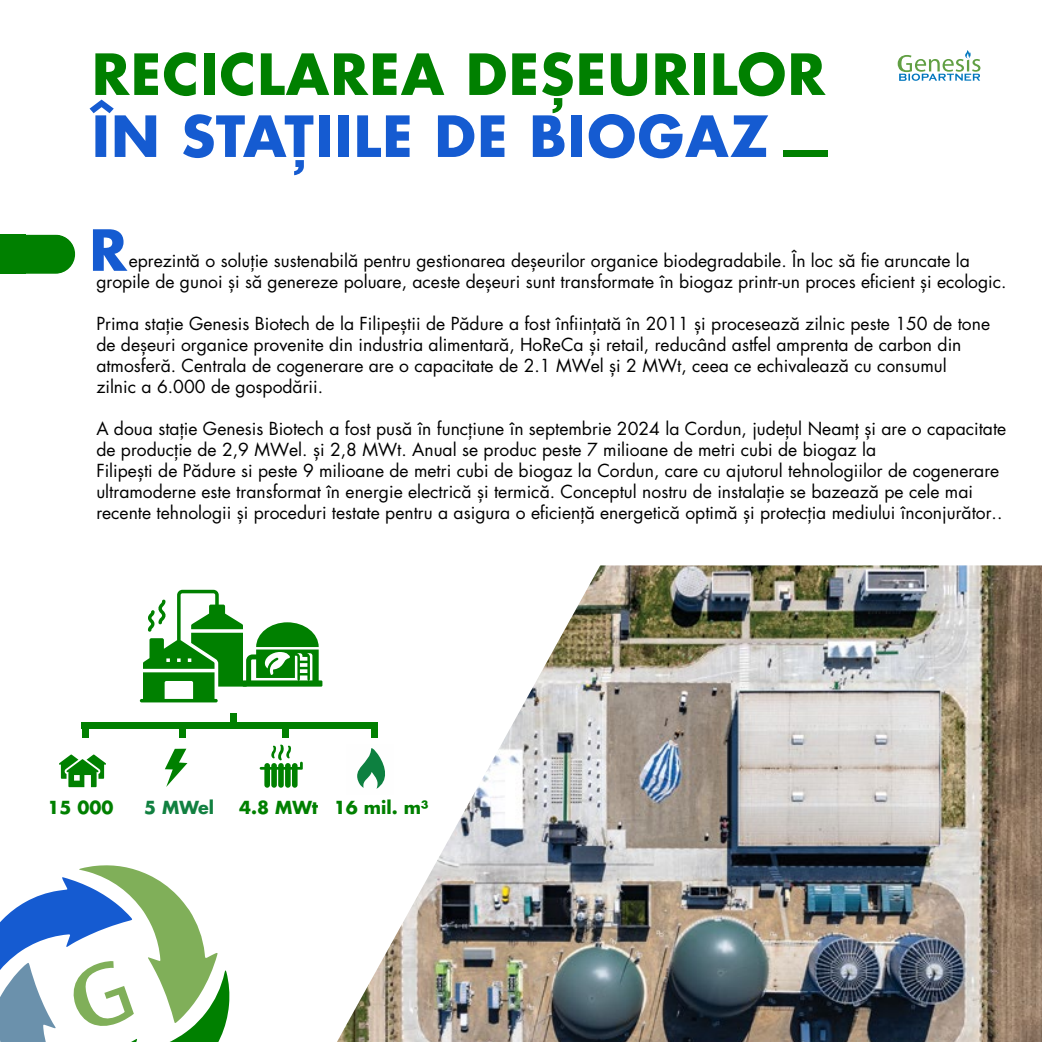
<style>
.page{position:relative;width:1042px;height:1042px;background:#fff}
.page>*{position:absolute;margin:0;border:0;box-sizing:border-box;transform-origin:0 0}
.t1{font:700 55.12px "Futura LT Pro";letter-spacing:.025em;color:#008000}
.t2{font:700 55.12px "Futura LT Pro";letter-spacing:.025em;color:#155bd1}
.t3{font:17.5px/21px "Futura LT Pro";color:#000}
.t4{font:700 17.5px "Futura LT Pro";color:#008000}
.t5{font:700 17.5px "Futura LT Pro";color:#118040}
</style>
<div class="page">
<img style="left:337px;top:565px;width:704px;height:476px">
<svg style="left:26px;top:234px;width:49px;height:40px"></svg>
<svg style="left:140px;top:589px;width:182px;height:113px"></svg>
<svg style="left:165px;top:748px;width:22px;height:38px"></svg>
<svg style="left:260px;top:744px;width:43px;height:43px"></svg>
<div style="left:346px;top:744px;width:47px;height:50px;background:#fefefe"></div>
<svg style="left:357px;top:748px;width:28px;height:40px"></svg>
<svg style="left:59px;top:754px;width:47px;height:33px"></svg>
<div style="left:82px;top:722px;width:295px;height:6px;background:#008000"></div>
<div style="left:82px;top:722px;width:6px;height:15px;background:#008000"></div>
<div style="left:179px;top:722px;width:6px;height:15px;background:#008000"></div>
<div style="left:282px;top:722px;width:6px;height:15px;background:#008000"></div>
<div style="left:371px;top:722px;width:6px;height:15px;background:#008000"></div>
<div style="left:230px;top:712px;width:6px;height:16px;background:#008000"></div>
<svg style="left:897px;top:50px;width:83px;height:31px"></svg>
<svg style="left:0;top:865px;width:230px;height:176px"></svg>
<div style="left:0;top:234px;width:26px;height:40px;background:#008000"></div>
<div style="left:783px;top:150px;width:45px;height:7px;background:#008000"></div>
<h1 class="t1" style="left:92px;top:32px;width:734px">RECICLAREA DEȘEURILOR</h1>
<h1 class="t2" style="left:92px;top:94px;width:678px">ÎN STAȚIILE DE BIOGAZ</h1>
<h1 class="t2" style="left:89px;top:207px;width:39px">R</h1>
<p class="t3" style="left:96px;top:249px;width:911px;text-align:center">eprezintă o soluție sustenabilă pentru gestionarea deșeurilor organice biodegradabile. În loc să fie aruncate la<br>gropile de gunoi și să genereze poluare, aceste deșeuri sunt transformate în biogaz printr-un proces eficient și ecologic.</p>
<p class="t3" style="left:96px;top:312px;width:895px">Prima stație Genesis Biotech de la Filipeștii de Pădure a fost înființată în 2011 și procesează zilnic peste 150 de tone de deșeuri organice provenite din industria alimentară, HoReCa și retail, reducând astfel amprenta de carbon din atmosferă. Centrala de cogenerare are o capacitate de 2.1 MWel și 2 MWt, ceea ce echivalează cu consumul zilnic a 6.000 de gospodării.</p>
<p class="t3" style="left:96px;top:417px;width:911px">A doua stație Genesis Biotech a fost pusă în funcțiune în septembrie 2024 la Cordun, județul Neamț și are o capacitate de producție de 2,9 MWel. și 2,8 MWt. Anual se produc peste 7 milioane de metri cubi de biogaz la<br>Filipești de Pădure si peste 9 milioane de metri cubi de biogaz la Cordun, care cu ajutorul tehnologiilor de cogenerare ultramoderne este transformat în energie electrică și termică. Conceptul nostru de instalație se bazează pe cele mai recente tehnologii și proceduri testate pentru a asigura o eficiență energetică optimă și protecția mediului înconjurător..</p>
<p class="t4" style="left:47px;top:793px;width:67px">15 000</p>
<p class="t5" style="left:144px;top:793px;width:72px">5 MWel</p>
<p class="t4" style="left:239px;top:793px;width:190px">4.8 MWt 16 mil. m³</p>
</div>
